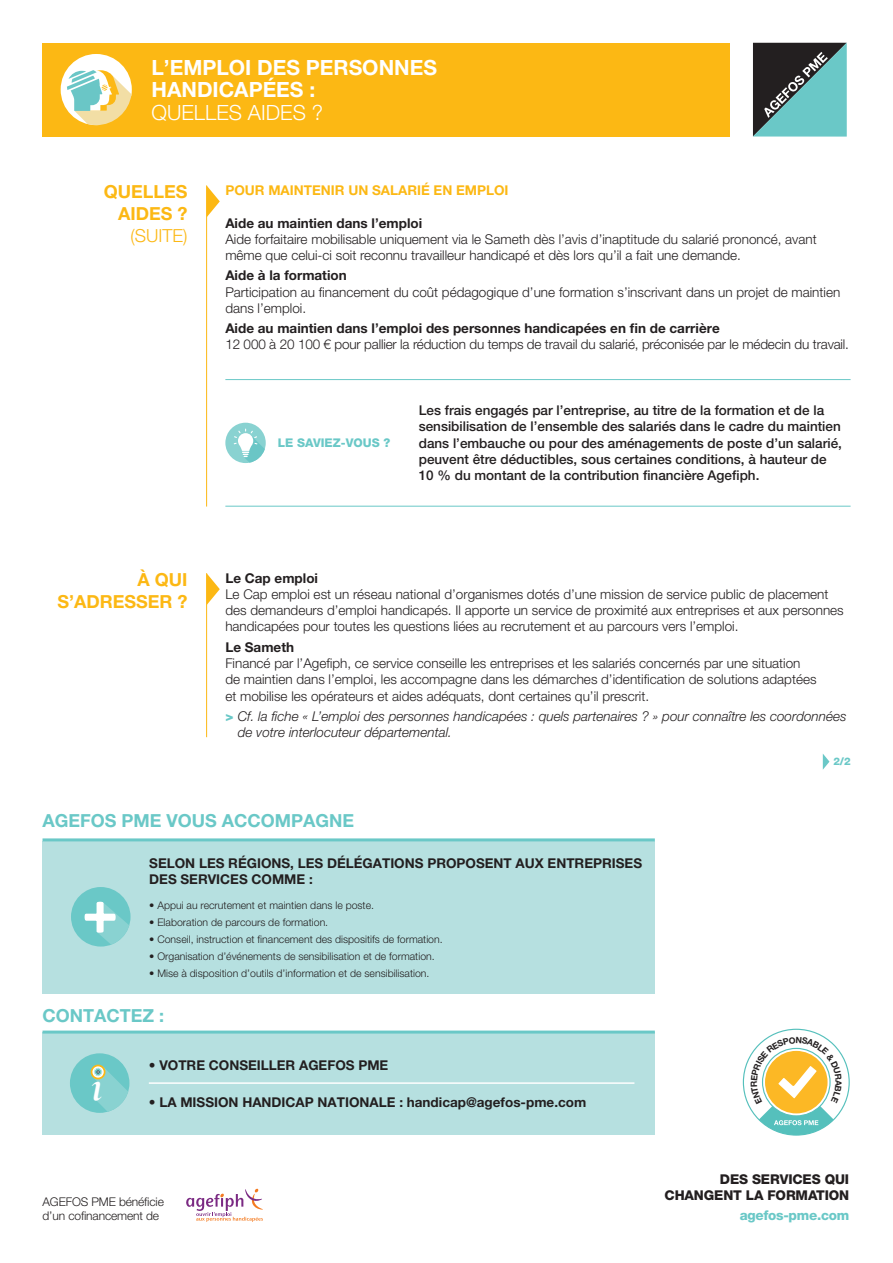
<style>
.page{position:relative;width:893px;height:1263px;background:#fff}
.page>*{position:absolute;margin:0;border:0;box-sizing:border-box;transform-origin:0 0}
.t1{font:700 82.5px "Cormorant Garamond";color:#fff}
.t2{font:italic 700 46.8px "Cormorant Garamond";color:#fff}
.t3{font:700 21px/22.5px "Helvetica Neue LT Pro";color:#fff}
.t4{font:300 21px "Helvetica Neue LT Pro";color:#fff}
.t5{font:700 18px "Helvetica Neue LT Pro";color:#6ac8c7}
.t6{font:700 18px/21.6px "Helvetica Neue LT Pro";color:#fcb814;text-align:right}
.t7{font:300 18px "Helvetica Neue LT Pro";color:#fcb814}
.t8{font:300 13.5px/16.2px "Helvetica Neue LT Pro";color:#231f20}
.t9{font:500 13.5px/16.2px "Helvetica Neue LT Pro";color:#231f20}
.t10{font:700 13.5px/16.2px "Helvetica Neue LT Pro";color:#231f20}
.t11{font:italic 300 13.5px/16.2px "Helvetica Neue LT Pro";color:#231f20}
.t12{font:800 13.5px/16.2px "Helvetica Neue LT Pro";letter-spacing:-.01em;color:#231f20;text-align:right}
.t13{font:700 13.5px "Helvetica Neue LT Pro";color:#fcb814}
.t14{font:800 13.5px "Helvetica Neue LT Pro";letter-spacing:-.02em;color:#6ac8c7}
.t15{font:300 12px/14.4px "Helvetica Neue LT Pro";letter-spacing:-.01em;color:#231f20}
.t16{font:800 12px "Helvetica Neue LT Pro";color:#6ac8c7}
.t17{font:300 10.5px "Helvetica Neue LT Pro";color:#231f20}
.t18{font:800 10.5px "Helvetica Neue LT Pro";color:#6ac8c7}
.s1{font-weight:800;font-style:normal;color:#6ac8c7}
.s2{font-weight:300}
</style>
<div class="page">
<svg style="left:823px;top:754px;width:6px;height:16px"></svg>
<div style="left:43px;top:1032px;width:612px;height:102px;background:#b6e0e0"></div>
<hr style="left:43px;top:1030px;width:612px;height:3px;background:#6ac8c7">
<div style="left:70px;top:1053px;width:59px;height:60px;background:#6ac8c7;border-radius:50%"></div>
<svg style="left:91px;top:1064px;width:14px;height:15px"></svg>
<svg style="left:92px;top:1066px;width:36px;height:46px"></svg>
<div style="left:43px;top:43px;width:687px;height:94px;background:#fcb814"></div>
<svg style="left:753px;top:43px;width:94px;height:94px;background:#517e7d"></svg>
<hr style="left:149px;top:1082px;width:485px;height:2px;background:#fff">
<hr style="left:206px;top:573px;width:1px;height:164px;background:#fcb814">
<svg style="left:207px;top:573px;width:13px;height:32px"></svg>
<svg style="left:186px;top:1188px;width:77px;height:34px"></svg>
<hr style="left:206px;top:185px;width:1px;height:321px;background:#fcb814">
<svg style="left:207px;top:185px;width:13px;height:32px"></svg>
<hr style="left:225px;top:379px;width:626px;height:1px;background:#6ac8c7">
<hr style="left:225px;top:506px;width:626px;height:1px;background:#6ac8c7">
<div style="left:225px;top:423px;width:41px;height:40px;background:#89d2d1;border-radius:50%"></div>
<svg style="left:234px;top:429px;width:31px;height:34px"></svg>
<div style="left:43px;top:841px;width:612px;height:153px;background:#b6e0e0"></div>
<hr style="left:43px;top:838px;width:612px;height:3px;background:#6ac8c7">
<div style="left:71px;top:887px;width:60px;height:59px;background:#6ac8c7;border-radius:50%"></div>
<svg style="left:83px;top:900px;width:46px;height:45px"></svg>
<svg style="left:61px;top:54px;width:71px;height:71px"></svg>
<svg style="left:743px;top:1029px;width:107px;height:106px"></svg>
<h3 class="t3" style="left:151px;top:56px;width:287px">L’EMPLOI DES PERSONNES<br>HANDICAPÉES :</h3>
<h3 class="t4" style="left:151px;top:99px;width:173px">QUELLES AIDES ?</h3>
<h3 class="t6" style="left:104px;top:181px;width:85px">QUELLES<br>AIDES ?</h3>
<h3 class="t7" style="left:130px;top:224px;width:59px">(SUITE)</h3>
<h3 class="t6" style="left:57px;top:568px;width:132px">À QUI<br>S’ADRESSER ?</h3>
<p class="t13" style="left:225px;top:182px;width:285px">POUR MAINTENIR UN SALARIÉ EN EMPLOI</p>
<p class="t10" style="left:225px;top:214px;width:198px">Aide au maintien dans l’emploi</p>
<p class="t8" style="left:225px;top:231px;width:593px">Aide forfaitaire mobilisable uniquement via le Sameth dès l’avis d’inaptitude du salarié prononcé, avant même que celui-ci soit reconnu travailleur handicapé et dès lors qu’il a fait une demande.</p>
<p class="t10" style="left:225px;top:267px;width:123px">Aide à la formation</p>
<p class="t8" style="left:225px;top:283px;width:616px">Participation au financement du coût pédagogique d’une formation s’inscrivant dans un projet de maintien dans l’emploi.</p>
<p class="t10" style="left:225px;top:320px;width:496px">Aide au maintien dans l’emploi des personnes handicapées en fin de carrière</p>
<p class="t8" style="left:225px;top:336px;width:625px">12 000 à 20 100 € pour pallier la réduction du temps de travail du salarié, préconisée par le médecin du travail.</p>
<p class="t16" style="left:278px;top:436px;width:114px">LE SAVIEZ-VOUS ?</p>
<p class="t9" style="left:419px;top:402px;width:425px">Les frais engagés par l’entreprise, au titre de la formation et de la sensibilisation de l’ensemble des salariés dans le cadre du maintien dans l’embauche ou pour des aménagements de poste d’un salarié, peuvent être déductibles, sous certaines conditions, à hauteur de 10 % du montant de la contribution financière Agefiph.</p>
<p class="t10" style="left:225px;top:570px;width:94px">Le Cap emploi</p>
<p class="t8" style="left:225px;top:586px;width:620px">Le Cap emploi est un réseau national d’organismes dotés d’une mission de service public de placement des demandeurs d’emploi handicapés. Il apporte un service de proximité aux entreprises et aux personnes handicapées pour toutes les questions liées au recrutement et au parcours vers l’emploi.</p>
<p class="t10" style="left:225px;top:639px;width:70px">Le Sameth</p>
<p class="t8" style="left:225px;top:655px;width:593px">Financé par l’Agefiph, ce service conseille les entreprises et les salariés concernés par une situation de maintien dans l’emploi, les accompagne dans les démarches d’identification de solutions adaptées et mobilise les opérateurs et aides adéquats, dont certaines qu’il prescrit.</p>
<p class="t11" style="left:238px;top:708px;width:610px;text-indent:-12px"><span class="s1">&gt;</span> Cf. la fiche « L’emploi des personnes handicapées : quels partenaires ? » pour connaître les coordonnées de votre interlocuteur départemental.</p>
<p class="t18" style="left:833px;top:755px;width:19px">2/2</p>
<h3 class="t5" style="left:43px;top:810px;width:313px">AGEFOS PME VOUS ACCOMPAGNE</h3>
<h1 class="t1" style="left:84px;top:855px;width:34px">+</h1>
<p class="t10" style="left:149px;top:855px;width:494px">SELON LES RÉGIONS, LES DÉLÉGATIONS PROPOSENT AUX ENTREPRISES<br>DES SERVICES COMME :</p>
<p class="t17" style="left:149px;top:899px;width:226px">• Appui au recrutement et maintien dans le poste.</p>
<p class="t17" style="left:149px;top:916px;width:180px">• Elaboration de parcours de formation.</p>
<p class="t17" style="left:149px;top:933px;width:295px">• Conseil, instruction et financement des dispositifs de formation.</p>
<p class="t17" style="left:149px;top:950px;width:287px">• Organisation d’événements de sensibilisation et de formation.</p>
<p class="t17" style="left:149px;top:967px;width:282px">• Mise à disposition d’outils d’information et de sensibilisation.</p>
<h3 class="t5" style="left:43px;top:1004px;width:123px">CONTACTEZ :</h3>
<h2 class="t2" style="left:91px;top:1056px;width:13px">i</h2>
<p class="t10" style="left:149px;top:1057px;width:241px"><span class="s2">•</span> VOTRE CONSEILLER AGEFOS PME</p>
<p class="t10" style="left:149px;top:1093px;width:439px"><span class="s2">•</span> LA MISSION HANDICAP NATIONALE : handicap@agefos-pme.com</p>
<p class="t15" style="left:43px;top:1194px;width:123px">AGEFOS PME bénéficie d’un cofinancement de</p>
<p class="t12" style="left:665px;top:1171px;width:186px">DES SERVICES QUI<br>CHANGENT LA FORMATION</p>
<p class="t14" style="left:740px;top:1207px;width:111px">agefos-pme.com</p>
</div>
